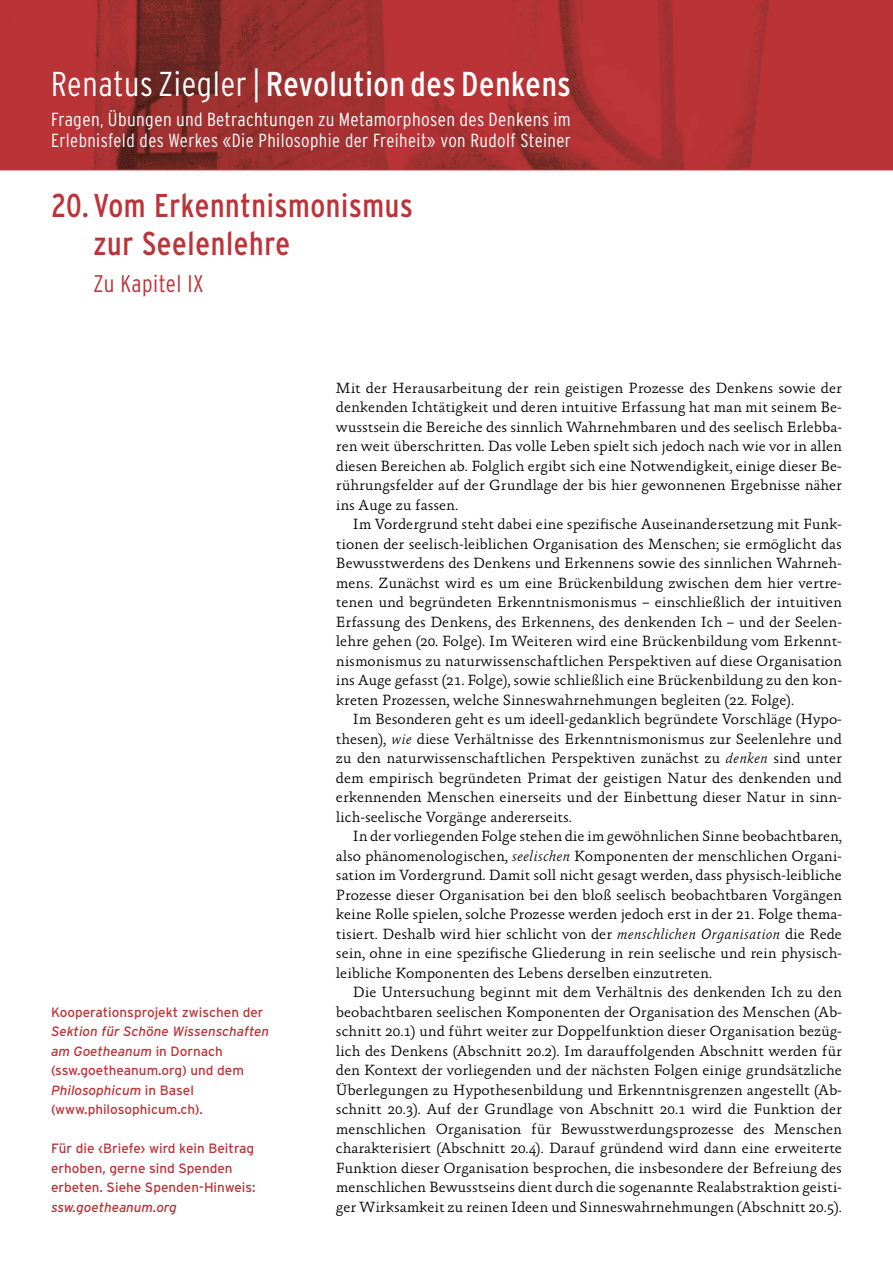
<style>
.page{position:relative;width:893px;height:1263px;background:#fff}
.page>*{position:absolute;margin:0;border:0;box-sizing:border-box;transform-origin:0 0}
.t1{font:34.5px "Interstate Condensed";letter-spacing:.02em;color:#fff}
.t2{font:33px/37.5px "Interstate Condensed";letter-spacing:.02em;color:#bb3439;scale:.95 1}
.t3{font:300 24px "Interstate Condensed";letter-spacing:.02em;color:#bb3439}
.t4{font:300 18.9px/21.1px "Interstate Condensed";letter-spacing:.02em;color:#fff}
.t5{font:300 15px/19.5px "Absara OT";color:#000;text-align:justify}
.t6{font:13.5px/19.5px "Interstate";color:#bb3439}
.t7{font:italic 13.5px "Interstate";color:#bb3439}
.s1{font-weight:300}
.s2{font-style:italic}
</style>
<div class="page">
<svg style="left:0;top:0;width:893px;height:170px;background:#aa3133"></svg>
<h1 class="t1" style="left:51px;top:65px;width:521px"><span class="s1">Renatus Ziegler |</span> Revolution des Denkens</h1>
<p class="t4" style="left:51px;top:109px;width:521px">Fragen, Übungen und Betrachtungen zu Metamorphosen des Denkens im<br>Erlebnisfeld des Werkes «Die Philosophie der Freiheit» von Rudolf Steiner</p>
<h2 class="t2" style="left:94px;top:187px;width:337px;text-indent:-43px">20. Vom Erkenntnismonismus zur Seelenlehre</h2>
<h3 class="t3" style="left:94px;top:270px;width:112px">Zu Kapitel IX</h3>
<p class="t6" style="left:51px;top:1002px;width:214px">Kooperationsprojekt zwischen der</p>
<p class="t6" style="left:51px;top:1022px;width:220px"><span class="s2">Sektion für Schöne Wissenschaften am Goetheanum</span> in Dornach (ssw.goetheanum.org) und dem<br><span class="s2">Philosophicum</span> in Basel (www.philosophicum.ch).</p>
<p class="t6" style="left:51px;top:1139px;width:206px">Für die ‹Briefe› wird kein Beitrag erhoben, gerne sind Spenden erbeten. Siehe Spenden-Hinweis:</p>
<p class="t7" style="left:51px;top:1199px;width:127px">ssw.goetheanum.org</p>
<p class="t5" style="left:336px;top:379px;width:508px">Mit der Herausarbeitung der rein geistigen Prozesse des Denkens sowie der denkenden Ichtätigkeit und deren intuitive Erfassung hat man mit seinem Be&shy;wusstsein die Bereiche des sinnlich Wahrnehmbaren und des seelisch Erlebba&shy;ren weit überschritten. Das volle Leben spielt sich jedoch nach wie vor in allen diesen Bereichen ab. Folglich ergibt sich eine Notwendigkeit, einige dieser Be&shy;rührungsfelder auf der Grundlage der bis hier gewonnenen Ergebnisse näher ins Auge zu fassen.</p>
<p class="t5" style="left:336px;top:515px;width:508px;text-indent:17px">Im Vordergrund steht dabei eine spezifische Auseinandersetzung mit Funk&shy;tionen der seelisch-leiblichen Organisation des Menschen; sie ermöglicht das Bewusstwerdens des Denkens und Erkennens sowie des sinnlichen Wahrneh&shy;mens. Zunächst wird es um eine Brückenbildung zwischen dem hier vertre&shy;tenen und begründeten Erkenntnismonismus – einschließlich der intuitiven Erfassung des Denkens, des Erkennens, des denkenden Ich – und der Seelen&shy;lehre gehen (20. Folge). Im Weiteren wird eine Brückenbildung vom Erkennt&shy;nismonismus zu naturwissenschaftlichen Perspektiven auf diese Organisation ins Auge gefasst (21. Folge), sowie schließlich eine Brückenbildung zu den kon&shy;kreten Prozessen, welche Sinneswahrnehmungen begleiten (22. Folge).</p>
<p class="t5" style="left:336px;top:710px;width:507px;text-indent:17px">Im Besonderen geht es um ideell-gedanklich begründete Vorschläge (Hypo&shy;thesen), <span class="s2">wie</span> diese Verhältnisse des Erkenntnismonismus zur Seelenlehre und zu den naturwissenschaftlichen Perspektiven zunächst zu <span class="s2">denken</span> sind unter dem empirisch begründeten Primat der geistigen Natur des denkenden und erkennenden Menschen einerseits und der Einbettung dieser Natur in sinn&shy;lich-seelische Vorgänge andererseits.</p>
<p class="t5" style="left:336px;top:827px;width:508px;text-indent:17px">In der vorliegenden Folge stehen die im gewöhnlichen Sinne beobachtbaren, also phänomenologischen, <span class="s2">seelischen</span> Komponenten der menschlichen Organi&shy;sation im Vordergrund. Damit soll nicht gesagt werden, dass physisch-leibliche Prozesse dieser Organisation bei den bloß seelisch beobachtbaren Vorgängen keine Rolle spielen, solche Prozesse werden jedoch erst in der 21. Folge thema&shy;tisiert. Deshalb wird hier schlicht von der <span class="s2">menschlichen Organisation</span> die Rede sein, ohne in eine spezifische Gliederung in rein seelische und rein physisch&shy;leibliche Komponenten des Lebens derselben einzutreten.</p>
<p class="t5" style="left:336px;top:983px;width:508px;text-indent:17px">Die Untersuchung beginnt mit dem Verhältnis des denkenden Ich zu den beobachtbaren seelischen Komponenten der Organisation des Menschen (Ab&shy;schnitt 20.1) und führt weiter zur Doppelfunktion dieser Organisation bezüg&shy;lich des Denkens (Abschnitt 20.2). Im darauffolgenden Abschnitt werden für den Kontext der vorliegenden und der nächsten Folgen einige grundsätzliche Überlegungen zu Hypothesenbildung und Erkenntnisgrenzen angestellt (Ab&shy;schnitt 20.3). Auf der Grundlage von Abschnitt 20.1 wird die Funktion der menschlichen Organisation für Bewusstwerdungsprozesse des Menschen charakterisiert (Abschnitt 20.4). Darauf gründend wird dann eine erweiterte Funktion dieser Organisation besprochen, die insbesondere der Befreiung des menschlichen Bewusstseins dient durch die sogenannte Realabstraktion geisti&shy;ger Wirksamkeit zu reinen Ideen und Sinneswahrnehmungen (Abschnitt 20.5).</p>
</div>
